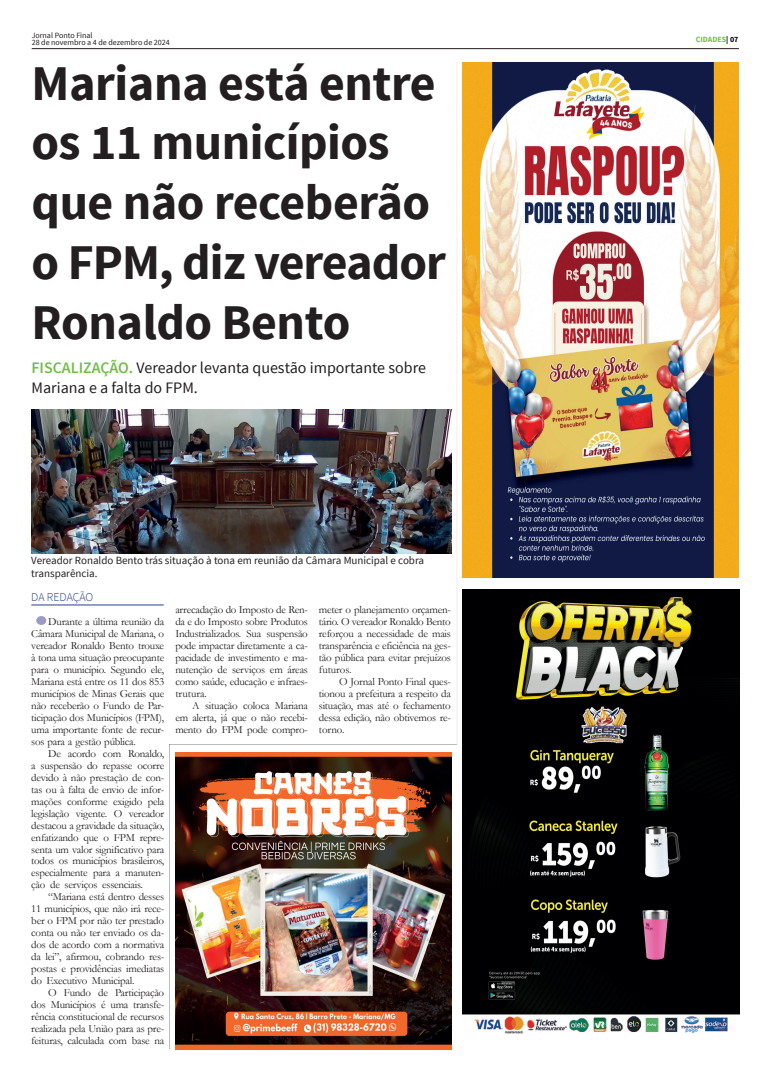
<style>
.page{position:relative;width:766px;height:1078px;background:#fff}
.page>*{position:absolute;margin:0;border:0;box-sizing:border-box;transform-origin:0 0}
.t1{font:700 49.9px/59.8px "Source Sans Pro";letter-spacing:-.01em;color:#231f20}
.t2{font:16px/19.1px "Source Sans Pro";color:#231f20}
.t3{font:300 12px "Source Sans Pro";letter-spacing:-.01em;color:#253f8e}
.t4{font:11px/12px "Garamond";letter-spacing:-.02em;color:#231f20;text-align:justify}
.t5{font:11px/13.2px "Source Sans Pro";color:#231f20}
.t6{font:8px/8px "Source Sans Pro";color:#231f20}
.t7{font:700 8px "Source Sans Pro";color:#71bf44}
.s1{color:#000}
.s2{font-weight:600;color:#71bf44}
</style>
<div class="page">
<hr style="left:32px;top:48px;width:706px;height:1px;background:#231f20">
<img style="left:462px;top:589px;width:277px;height:445px">
<img style="left:462px;top:62px;width:276px;height:515px">
<hr style="left:170px;top:744px;width:286px;height:1px;background:#bcbdc0">
<hr style="left:169px;top:744px;width:1px;height:304px;background:#bcbdc0">
<img style="left:175px;top:752px;width:276px;height:296px">
<hr style="left:31px;top:604px;width:133px;height:1px;background:#253f8e">
<div style="left:36px;top:616px;width:10px;height:8px;background:#9b9bc6;border-radius:50%"></div>
<img style="left:32px;top:409px;width:419px;height:144px">
<p class="t6" style="left:32px;top:31px;width:139px">Jornal Ponto Final<br>28 de novembro a 4 de dezembro de 2024</p>
<p class="t7" style="left:695px;top:34px;width:44px">CIDADES<span class="s1">| 07</span></p>
<h1 class="t1" style="left:32px;top:55px;width:416px">Mariana está entre os 11 municípios que não receberão o FPM, diz vereador<br>Ronaldo Bento</h1>
<h2 class="t2" style="left:32px;top:359px;width:396px"><span class="s2">FISCALIZAÇÃO.</span> Vereador levanta questão importante sobre<br>Mariana e a falta do FPM.</h2>
<p class="t5" style="left:31px;top:553px;width:394px">Vereador Ronaldo Bento trás situação à tona em reunião da Câmara Municipal e cobra transparência.</p>
<p class="t3" style="left:31px;top:589px;width:63px">DA REDAÇÃO</p>
<p class="t4" style="left:31px;top:615px;width:134px;text-indent:17px">Durante a última reunião da Câmara Municipal de Mariana, o vereador Ronaldo Bento trouxe à tona uma situação preocupante para o município. Segundo ele, Mariana está entre os 11 dos 853 municípios de Minas Gerais que não receberão o Fundo de Par&shy;ticipação dos Municípios (FPM), uma importante fonte de recur&shy;sos para a gestão pública.</p>
<p class="t4" style="left:31px;top:746px;width:134px;text-indent:17px">De acordo com Ronaldo, a suspensão do repasse ocorre devido à não prestação de con&shy;tas ou à falta de envio de infor&shy;mações conforme exigido pela legislação vigente. O vereador destacou a gravidade da situação, enfatizando que o FPM repre&shy;senta um valor significativo para todos os municípios brasileiros, especialmente para a manuten&shy;ção de serviços essenciais.</p>
<p class="t4" style="left:31px;top:890px;width:134px;text-indent:17px">“Mariana está dentro desses 11 municípios, que não irá rece&shy;ber o FPM por não ter prestado conta ou não ter enviado os da&shy;dos de acordo com a normativa da lei”, afirmou, cobrando res&shy;postas e providências imediatas do Executivo Municipal.</p>
<p class="t4" style="left:31px;top:986px;width:134px;text-indent:17px">O Fundo de Participação dos Municípios é uma transfe&shy;rência constitucional de recursos realizada pela União para as pre&shy;feituras, calculada com base na</p>
<p class="t4" style="left:175px;top:603px;width:134px">arrecadação do Imposto de Ren&shy;da e do Imposto sobre Produtos Industrializados. Sua suspensão pode impactar diretamente a ca&shy;pacidade de investimento e ma&shy;nutenção de serviços em áreas como saúde, educação e infraes&shy;trutura.</p>
<p class="t4" style="left:175px;top:699px;width:134px;text-indent:17px">A situação coloca Mariana em alerta, já que o não recebi&shy;mento do FPM pode compro-</p>
<p class="t4" style="left:319px;top:603px;width:133px">meter o planejamento orçamen&shy;tário. O vereador Ronaldo Bento reforçou a necessidade de mais transparência e eficiência na ges&shy;tão pública para evitar prejuízos futuros.</p>
<p class="t4" style="left:319px;top:675px;width:133px;text-indent:20px">O Jornal Ponto Final ques&shy;tionou a prefeitura a respeito da situação, mas até o fechamento dessa edição, não obtivemos re&shy;torno.</p>
</div>
